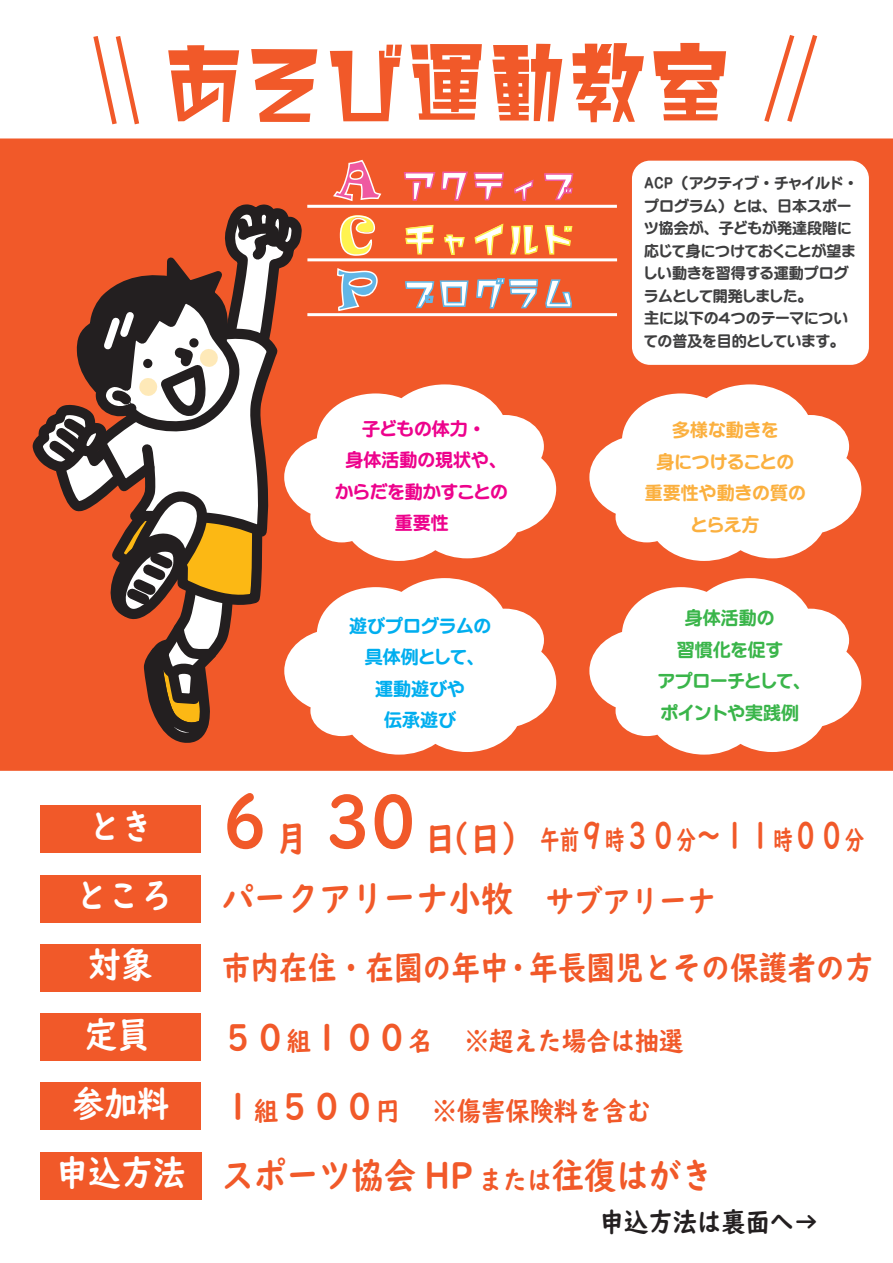
<style>
.page{position:relative;width:893px;height:1263px;background:#f15929}
.page>*{position:absolute;margin:0;border:0;box-sizing:border-box;transform-origin:0 0}
.t1{font:90px "TA F1 blockline";color:#f15929;scale:.9 1}
.t2{font:47.1px "Ravie";color:#fff34f}
.t3{font:47.1px "Ravie";color:#61b6e6}
.t4{font:36px/63.3px "UD Digi Kyokasho NP B";color:#f15929;scale:.9 1}
.t5{font:36px/69.3px "UD Digi Kyokasho NP B";color:#fff;text-align:center;scale:.9 1}
.t6{font:34.8px/54px "TA F1 blockline";color:#fff;text-align:justify}
.t7{font:33px "UD Digi Kyokasho NP B";color:#f15929;scale:.87 1}
.t8{font:27px "UD Digi Kyokasho NP B";color:#f15929;scale:.9 1}
.t9{font:27px "UD Digi Kyokasho NP B";color:#231f20;scale:.9 1}
.t10{font:18px/31.5px "FGP Maru Gothic Ca U";color:#ed028c;text-align:center}
.t11{font:18px/31.5px "FGP Maru Gothic Ca U";color:#3ab54a;text-align:center}
.t12{font:18px/31.5px "FGP Maru Gothic Ca U";color:#fbb03f;text-align:center}
.t13{font:18px/31.5px "FGP Maru Gothic Ca U";color:#00aeef;text-align:center}
.t14{font:15px/22.5px "FGP Maru Gothic Ca U";color:#3e3e3f}
.s1{font-family:"Ravie";font-size:47.1px;color:#ef59a1}
.s2{font-size:72px}
.s3{font-size:27px}
.s4{font-size:31.5px}
.s5{font-size:36px}
.s6{color:#fff}
</style>
<div class="page">
<div style="left:0;top:0;width:893px;height:138px;background:#fff"></div>
<div style="left:0;top:771px;width:893px;height:492px;background:#fff"></div>
<div style="left:632px;top:161px;width:237px;height:204px;background:#fff;border-radius:18px"></div>
<svg style="left:589px;top:384px;width:272px;height:177px;fill:#fff"></svg>
<svg style="left:589px;top:578px;width:272px;height:177px;fill:#fff"></svg>
<svg style="left:310px;top:384px;width:246px;height:177px;fill:#fff"></svg>
<svg style="left:310px;top:578px;width:246px;height:177px;fill:#fff"></svg>
<svg style="left:32px;top:204px;width:278px;height:539px"></svg>
<svg style="left:339px;top:215px;width:37px;height:41px"></svg>
<svg style="left:337px;top:268px;width:41px;height:44px"></svg>
<svg style="left:333px;top:159px;width:49px;height:43px"></svg>
<svg style="left:403px;top:171px;width:101px;height:30px"></svg>
<svg style="left:514px;top:179px;width:20px;height:22px"></svg>
<svg style="left:544px;top:173px;width:30px;height:28px"></svg>
<svg style="left:405px;top:225px;width:29px;height:30px"></svg>
<svg style="left:444px;top:234px;width:21px;height:21px"></svg>
<svg style="left:474px;top:223px;width:99px;height:33px"></svg>
<svg style="left:405px;top:280px;width:64px;height:29px"></svg>
<svg style="left:476px;top:278px;width:96px;height:31px"></svg>
<hr style="left:307px;top:205px;width:310px;height:3px;background:#fff">
<hr style="left:307px;top:258px;width:310px;height:3px;background:#fff">
<hr style="left:307px;top:313px;width:310px;height:3px;background:#fff">
<div style="left:40px;top:1152px;width:162px;height:47px;background:#f15929"></div>
<div style="left:41px;top:805px;width:160px;height:48px;background:#f15929"></div>
<div style="left:41px;top:1013px;width:160px;height:48px;background:#f15929"></div>
<div style="left:41px;top:1082px;width:160px;height:48px;background:#f15929"></div>
<svg style="left:90px;top:31px;width:52px;height:98px;background:#fce4dd"></svg>
<svg style="left:761px;top:30px;width:60px;height:97px;background:#fde7e1"></svg>
<div style="left:41px;top:875px;width:160px;height:47px;background:#f15929"></div>
<div style="left:41px;top:944px;width:160px;height:47px;background:#f15929"></div>
<h1 class="t1" style="left:163px;top:37px;width:631px">あそび運動教室</h1>
<h3 class="t6" style="left:402px;top:158px;width:175px;text-indent:-66px"><span class="s1">A</span> アクティブチャイルドプログラム</h3>
<h2 class="t2" style="left:340px;top:203px;width:36px">C</h2>
<h2 class="t3" style="left:338px;top:257px;width:41px">P</h2>
<p class="t10" style="left:335px;top:413px;width:174px">子どもの体力・<br>身体活動の現状や、からだを動かすことの重要性</p>
<p class="t14" style="left:644px;top:172px;width:213px">ACP （アクティブ・チャイルド・プログラム）とは、日本スポーツ協会が、子どもが発達段階に応じて身につけておくことが望ましい動きを習得する運動プログラムとして開発しました。<br>主に以下の４つのテーマについての普及を目的としています。</p>
<p class="t12" style="left:645px;top:414px;width:163px">多様な動きを<br>身につけることの<br>重要性や動きの質のとらえ方</p>
<h3 class="t5" style="left:88px;top:792px;width:73px">とき</h3>
<h3 class="t5" style="left:76px;top:861px;width:109px">ところ対象</h3>
<p class="t13" style="left:349px;top:610px;width:144px">遊びプログラムの具体例として、<br>運動遊びや<br>伝承遊び</p>
<p class="t11" style="left:658px;top:602px;width:146px">身体活動の<br>習慣化を促す<br>アプローチとして、ポイントや実践例</p>
<h3 class="t4" style="left:222px;top:804px;width:715px"><span class="s2">6</span> 月 <span class="s2">30</span> 日（日）<span class="s3">午前</span>９<span class="s3">時</span>３０<span class="s3">分</span>～１１<span class="s3">時</span>００<span class="s3">分</span>パークアリーナ小牧　<span class="s4">サブアリーナ</span></h3>
<h3 class="t7" style="left:222px;top:948px;width:751px">市内在住・在園の年中・年長園児とその保護者の方</h3>
<h3 class="t5" style="left:72px;top:1000px;width:110px">定員参加料</h3>
<h3 class="t8" style="left:222px;top:1025px;width:514px"><span class="s5">５０</span>組<span class="s5">１００</span>名 ※超えた場合は抽選</h3>
<h3 class="t8" style="left:222px;top:1094px;width:478px"><span class="s5">１</span>組<span class="s5">５００</span>円 ※傷害保険料を含む</h3>
<h3 class="t4" style="left:56px;top:1144px;width:732px"><span class="s6">申込方法</span> スポーツ協会 HP <span class="s3">または</span>往復はがき</h3>
<h3 class="t9" style="left:600px;top:1206px;width:244px">申込方法は裏面へ→</h3>
</div>
